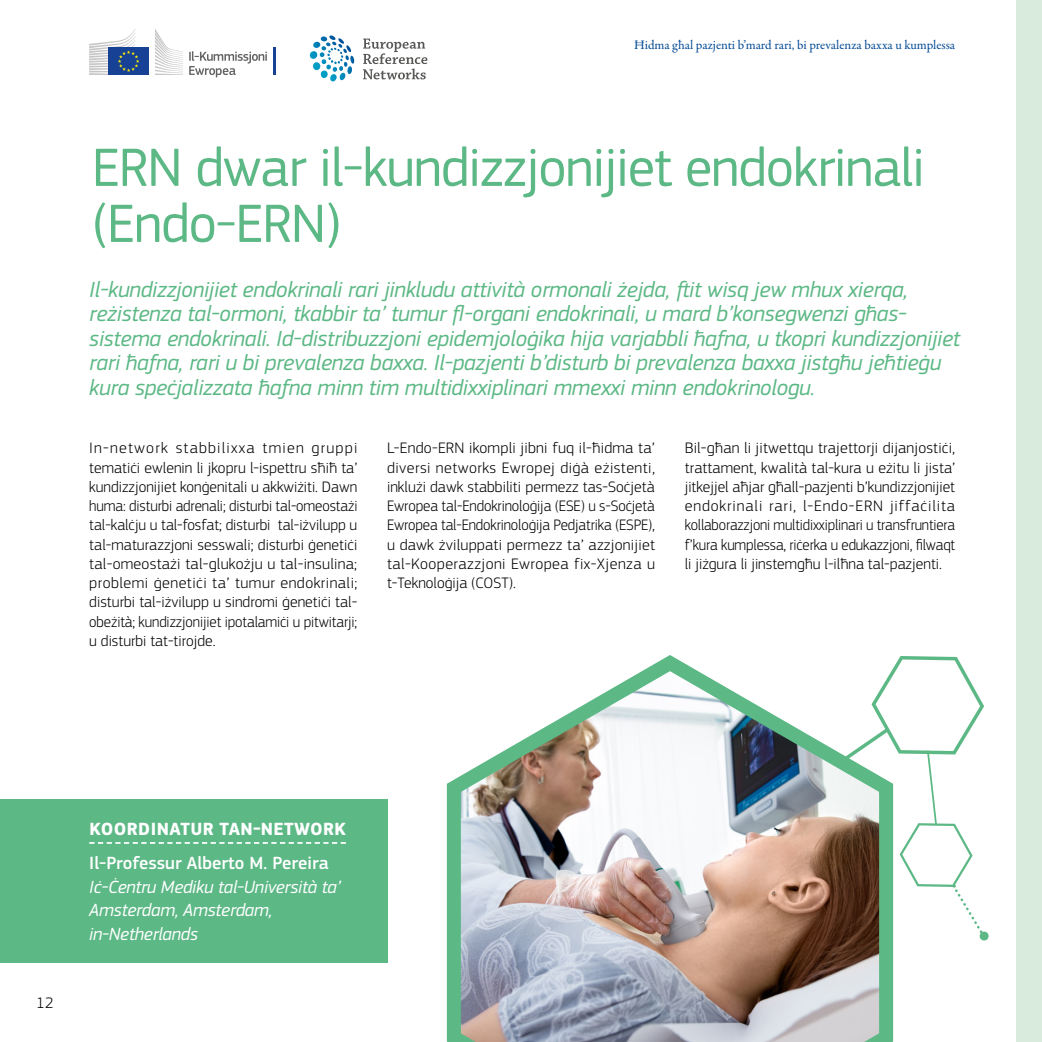
<style>
.page{position:relative;width:1042px;height:1042px;background:#fff}
.page>*{position:absolute;margin:0;border:0;box-sizing:border-box;transform-origin:0 0}
.t1{font:56px/56px "EC Square Sans Pro";letter-spacing:-.02em;color:#5cb885}
.t2{font:italic 22.75px/24.5px "EC Square Sans Pro";letter-spacing:-.01em;color:#5cb885}
.t3{font:italic 18.38px/23.6px "EC Square Sans Pro";letter-spacing:-.01em;color:#fff}
.t4{font:500 18.38px "EC Square Sans Pro";color:#fff}
.t5{font:700 18.38px "EC Square Sans Pro";letter-spacing:.02em;color:#fff}
.t6{font:300 15.75px/19.2px "EC Square Sans Pro";color:#000;text-align:justify}
.t7{font:13.12px "Garamond Premr Pro";color:#004994}
</style>
<div class="page">
<div style="left:0;top:799px;width:387px;height:163px;background:#5cb885"></div>
<svg style="left:89px;top:842px;width:257px;height:2px"></svg>
<div style="left:1017px;top:0;width:25px;height:1042px;background:#d8ebdd"></div>
<img style="left:446px;top:655px;width:448px;height:387px">
<svg style="left:839px;top:656px;width:150px;height:285px"></svg>
<svg style="left:155px;top:29px;width:28px;height:46px"></svg>
<div style="left:108px;top:48px;width:41px;height:27px;background:#164194"></div>
<svg style="left:89px;top:29px;width:50px;height:46px"></svg>
<svg style="left:189px;top:51px;width:78px;height:26px"></svg>
<hr style="left:273px;top:48px;width:2px;height:27px;background:#164194">
<svg style="left:363px;top:39px;width:64px;height:40px"></svg>
<svg style="left:309px;top:35px;width:46px;height:47px"></svg>
<p class="t7" style="left:634px;top:37px;width:322px">Ħidma għal pazjenti b’mard rari, bi prevalenza baxxa u kumplessa</p>
<h1 class="t1" style="left:92px;top:140px;width:834px">ERN dwar il-kundizzjonijiet endokrinali (Endo-ERN)</h1>
<p class="t2" style="left:89px;top:277px;width:872px">Il-kundizzjonijiet endokrinali rari jinkludu attività ormonali żejda, ftit wisq jew mhux xierqa, reżistenza tal-ormoni, tkabbir ta’ tumur fl-organi endokrinali, u mard b’konsegwenzi għas&shy;sistema endokrinali. Id-distribuzzjoni epidemjoloġika hija varjabbli ħafna, u tkopri kundizzjonijiet rari ħafna, rari u bi prevalenza baxxa. Il-pazjenti b’disturb bi prevalenza baxxa jistgħu jeħtieġu kura speċjalizzata ħafna minn tim multidixxiplinari mmexxi minn endokrinologu.</p>
<p class="t6" style="left:89px;top:438px;width:270px">In-network stabbilixxa tmien gruppi tematiċi ewlenin li jkopru l-ispettru sħiħ ta’ kundizzjonijiet konġenitali u akkwiżiti. Dawn huma: disturbi adrenali; disturbi tal-omeostażi tal-kalċju u tal-fosfat; disturbi tal-iżvilupp u tal-maturazzjoni sesswali; disturbi ġenetiċi tal-omeostażi tal-glukożju u tal-insulina; problemi ġenetiċi ta’ tumur endokrinali; disturbi tal-iżvilupp u sindromi ġenetiċi tal&shy;obeżità; kundizzjonijiet ipotalamiċi u pitwitarji; u disturbi tat-tirojde.</p>
<p class="t6" style="left:387px;top:438px;width:269px">L-Endo-ERN ikompli jibni fuq il-ħidma ta’ diversi networks Ewropej diġà eżistenti, inklużi dawk stabbiliti permezz tas-Soċjetà Ewropea tal-Endokrinoloġija (ESE) u s-Soċjetà Ewropea tal-Endokrinoloġija Pedjatrika (ESPE), u dawk żviluppati permezz ta’ azzjonijiet tal-Kooperazzjoni Ewropea fix-Xjenza u t-Teknoloġija (COST).</p>
<p class="t6" style="left:685px;top:438px;width:272px">Bil-għan li jitwettqu trajettorji dijanjostiċi, trattament, kwalità tal-kura u eżitu li jista’ jitkejjel aħjar għall-pazjenti b’kundizzjonijiet endokrinali rari, l-Endo-ERN jiffaċilita kollaborazzjoni multidixxiplinari u transfruntiera f’kura kumplessa, riċerka u edukazzjoni, filwaqt li jiżgura li jinstemgħu l-ilħna tal-pazjenti.</p>
<p class="t6" style="left:37px;top:993px;width:19px">12</p>
<p class="t5" style="left:89px;top:818px;width:258px">KOORDINATUR TAN-NETWORK</p>
<p class="t4" style="left:89px;top:852px;width:241px">Il-Professur Alberto M. Pereira</p>
<p class="t3" style="left:89px;top:875px;width:253px">Iċ-Ċentru Mediku tal-Università ta’<br>Amsterdam, Amsterdam, in-Netherlands</p>
</div>
